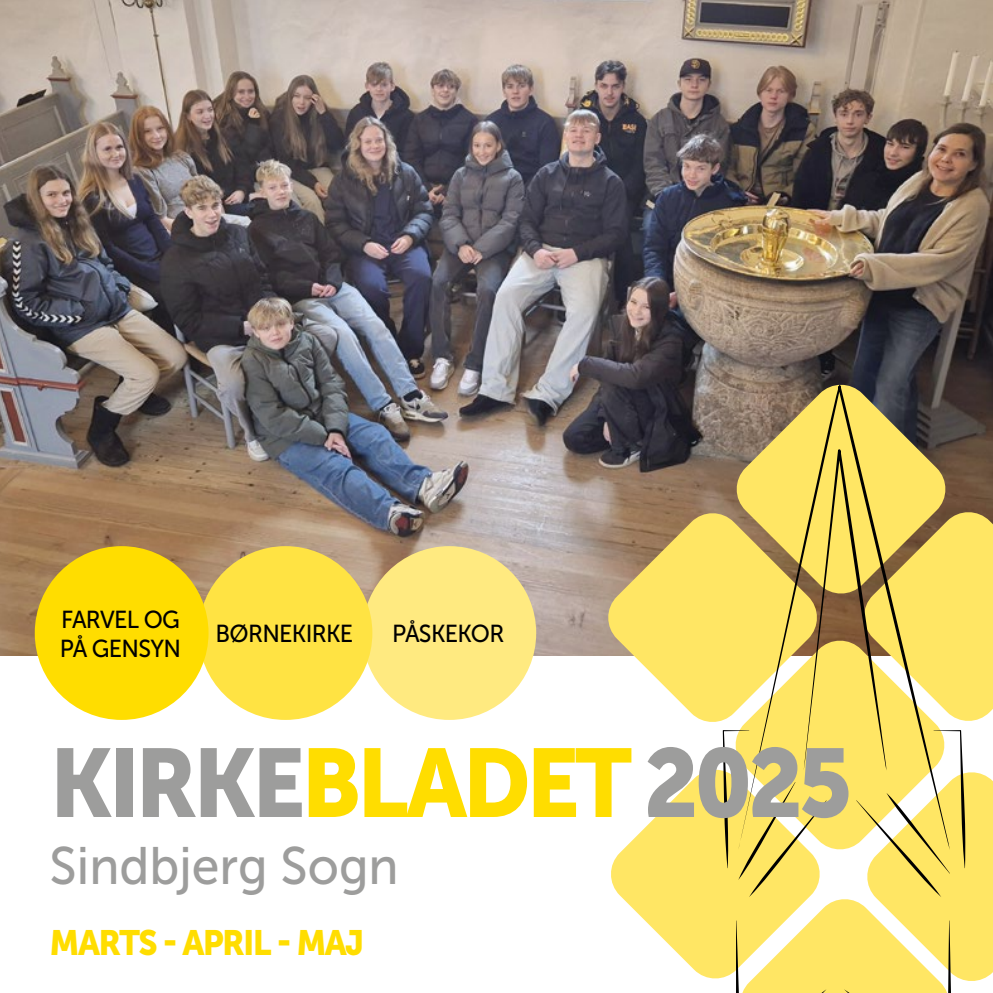
<style>
.page{position:relative;width:993px;height:993px;background:#fff}
.page>*{position:absolute;margin:0;border:0;box-sizing:border-box;transform-origin:0 0}
.t1{font:96.25px "Museo Sans 900";letter-spacing:-.05em;color:#9d9d9c;scale:.95 1}
.t2{font:52.5px "Museo Sans 500";color:#9d9d9c;scale:.95 1}
.t3{font:35px "Museo Sans 900";letter-spacing:-.05em;color:#fd0;scale:.95 1}
.t4{font:24.5px/29.4px "Museo Sans 500";letter-spacing:-.03em;color:#000;scale:.95 1}
.s1{color:#fd0}
</style>
<div class="page">
<img style="left:0;top:0;width:992px;height:655px">
<svg style="left:611px;top:769px;width:111px;height:210px;fill:#ffe664"></svg>
<svg style="left:605px;top:510px;width:117px;height:212px;fill:#ffe664"></svg>
<div style="left:362px;top:546px;width:174px;height:173px;background:#ffea80;border-radius:50%"></div>
<div style="left:198px;top:546px;width:174px;height:173px;background:#ffe343;border-radius:50%"></div>
<div style="left:35px;top:546px;width:173px;height:173px;background:#fd0;border-radius:50%"></div>
<svg style="left:738px;top:384px;width:211px;height:65px;background:#9a8a55"></svg>
<svg style="left:722px;top:449px;width:271px;height:543px;background:#ecd771"></svg>
<p class="t4" style="left:60px;top:604px;width:129px">FARVEL OG<br>PÅ GENSYN</p>
<p class="t4" style="left:215px;top:619px;width:146px">BØRNEKIRKE</p>
<p class="t4" style="left:392px;top:619px;width:119px">PÅSKEKOR</p>
<h1 class="t1" style="left:50px;top:728px;width:845px">KIRKE<span class="s1">BLADET</span> 2025</h1>
<h2 class="t2" style="left:50px;top:836px;width:369px">Sindbjerg Sogn</h2>
<h3 class="t3" style="left:50px;top:922px;width:332px">MARTS - APRIL - MAJ</h3>
</div>
